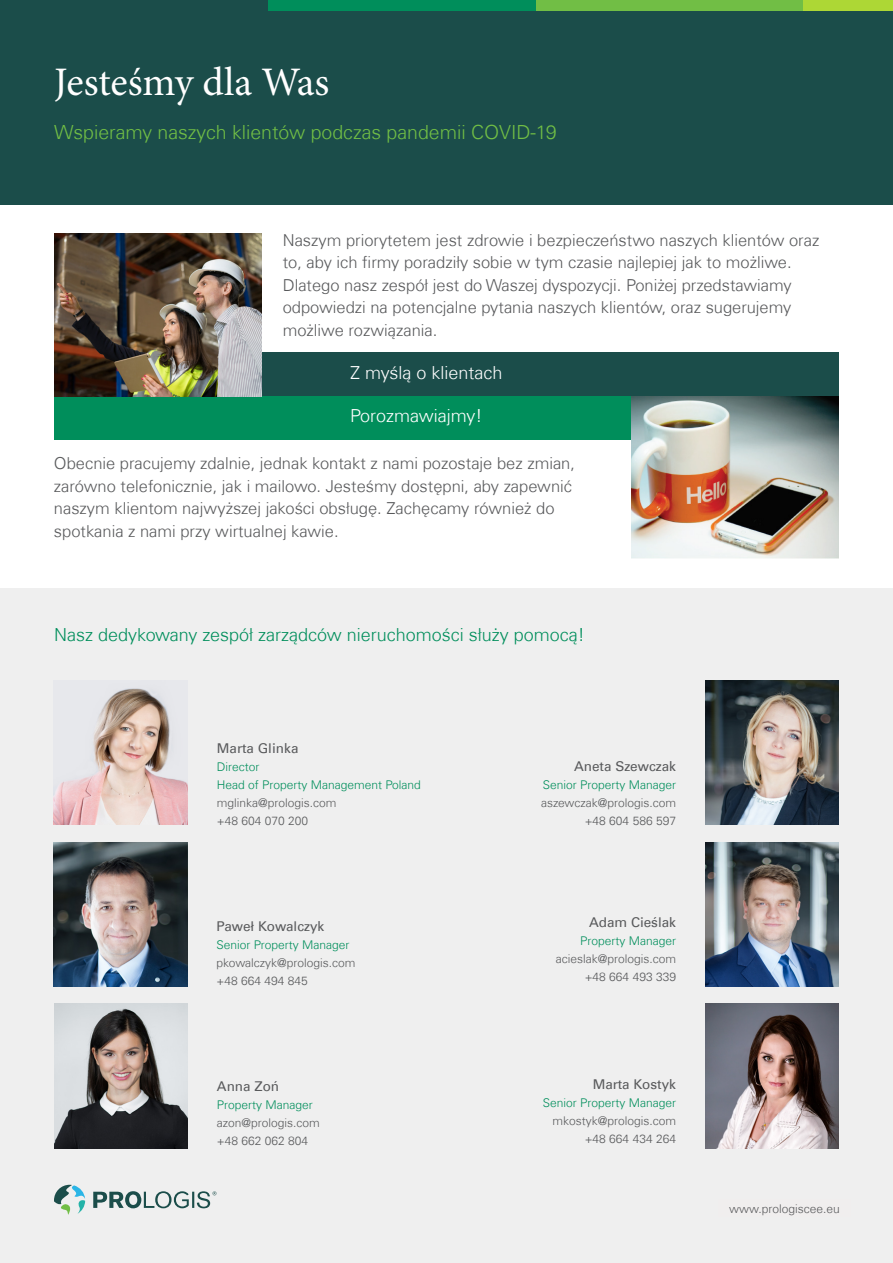
<style>
.page{position:relative;width:893px;height:1263px;background:#fff}
.page>*{position:absolute;margin:0;border:0;box-sizing:border-box;transform-origin:0 0}
.t1{font:40.5px "Minion Pro";letter-spacing:-.005em;color:#fff}
.t2{font:300 19.5px "Univers Com 45";color:#71be45}
.t3{font:300 18px "Univers Com 45";color:#008e5b}
.t4{font:300 18px "Univers Com 45";color:#fff}
.t5{font:300 16.5px/22.5px "Univers Com 45";color:#58595b}
.t6{font:13.5px "Univers Com 55 Roman";color:#58595b}
.t7{font:300 13.5px "Univers Com 45";color:#58585a}
.t8{font:300 12px/18px "Univers Com 45";color:#58595b;text-align:right}
.t9{font:300 12px/18px "Univers Com 45";color:#008e5b}
</style>
<div class="page">
<div style="left:0;top:588px;width:893px;height:675px;background:#efefef"></div>
<div style="left:0;top:0;width:893px;height:204px;background:#1b4d4a"></div>
<svg style="left:54px;top:1185px;width:31px;height:30px"></svg>
<svg style="left:93px;top:1191px;width:123px;height:17px"></svg>
<div style="left:268px;top:0;width:268px;height:10px;background:#008e5b"></div>
<div style="left:536px;top:0;width:268px;height:10px;background:#71be45"></div>
<div style="left:804px;top:0;width:89px;height:10px;background:#add735"></div>
<img style="left:54px;top:687px;width:133px;height:138px">
<img style="left:706px;top:680px;width:133px;height:145px">
<div style="left:54px;top:352px;width:785px;height:88px;background:#1b4d4a"></div>
<div style="left:54px;top:396px;width:785px;height:44px;background:#008e5b"></div>
<img style="left:54px;top:234px;width:207px;height:162px">
<img style="left:631px;top:396px;width:208px;height:163px">
<img style="left:54px;top:842px;width:133px;height:144px">
<img style="left:54px;top:1003px;width:133px;height:145px">
<img style="left:706px;top:1003px;width:133px;height:145px">
<img style="left:706px;top:842px;width:133px;height:144px">
<h1 class="t1" style="left:54px;top:55px;width:277px">Jesteśmy dla Was</h1>
<p class="t2" style="left:54px;top:120px;width:504px">Wspieramy naszych klientów podczas pandemii COVID-19</p>
<p class="t5" style="left:283px;top:229px;width:538px">Naszym priorytetem jest zdrowie i bezpieczeństwo naszych klientów oraz to, aby ich firmy poradziły sobie w tym czasie najlepiej jak to możliwe.<br>Dlatego nasz zespół jest do Waszej dyspozycji. Poniżej przedstawiamy odpowiedzi na potencjalne pytania naszych klientów, oraz sugerujemy możliwe rozwiązania.</p>
<p class="t4" style="left:350px;top:361px;width:154px">Z myślą o klientach</p>
<p class="t4" style="left:350px;top:405px;width:134px">Porozmawiajmy!</p>
<p class="t5" style="left:54px;top:452px;width:523px">Obecnie pracujemy zdalnie, jednak kontakt z nami pozostaje bez zmian, zarówno telefonicznie, jak i mailowo. Jesteśmy dostępni, aby zapewnić naszym klientom najwyższej jakości obsługę. Zachęcamy również do spotkania z nami przy wirtualnej kawie.</p>
<p class="t3" style="left:54px;top:624px;width:532px">Nasz dedykowany zespół zarządców nieruchomości służy pomocą!</p>
<p class="t6" style="left:217px;top:740px;width:83px">Marta Glinka</p>
<p class="t9" style="left:217px;top:758px;width:205px">Director<br>Head of Property Management Poland</p>
<p class="t8" style="left:217px;top:794px;width:121px;text-align:left">mglinka@prologis.com +48 604 070 200</p>
<p class="t6" style="left:216px;top:918px;width:109px">Paweł Kowalczyk</p>
<p class="t9" style="left:216px;top:936px;width:135px">Senior Property Manager</p>
<p class="t8" style="left:216px;top:954px;width:140px;text-align:left">pkowalczyk@prologis.com +48 664 494 845</p>
<p class="t6" style="left:217px;top:1078px;width:64px">Anna Zoń</p>
<p class="t9" style="left:217px;top:1096px;width:97px">Property Manager</p>
<p class="t8" style="left:217px;top:1114px;width:104px;text-align:left">azon@prologis.com +48 662 062 804</p>
<p class="t6" style="left:574px;top:758px;width:103px">Aneta Szewczak</p>
<p class="t9" style="left:543px;top:776px;width:135px">Senior Property Manager</p>
<p class="t8" style="left:541px;top:794px;width:136px">aszewczak@prologis.com +48 604 586 597</p>
<p class="t6" style="left:589px;top:914px;width:89px">Adam Cieślak</p>
<p class="t9" style="left:580px;top:931px;width:97px">Property Manager</p>
<p class="t8" style="left:556px;top:949px;width:122px">acieslak@prologis.com +48 664 493 339</p>
<p class="t6" style="left:593px;top:1076px;width:85px">Marta Kostyk</p>
<p class="t9" style="left:543px;top:1094px;width:135px">Senior Property Manager</p>
<p class="t8" style="left:553px;top:1112px;width:125px">mkostyk@prologis.com +48 664 434 264</p>
<p class="t7" style="left:725px;top:1196px;width:115px">www.prologis.com</p>
<p class="t8" style="left:729px;top:1199px;width:112px">www.prologiscee.eu</p>
</div>
